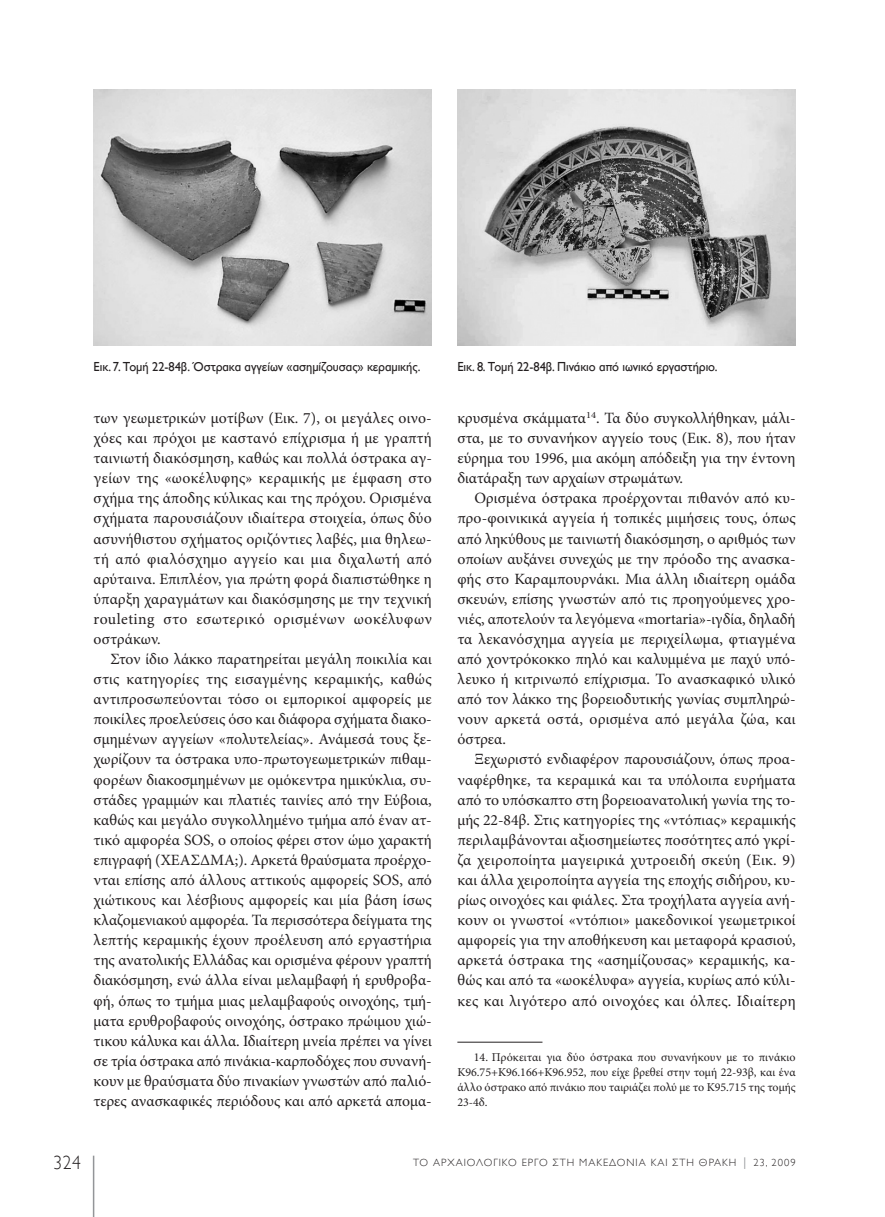
<style>
.page{position:relative;width:885px;height:1217px;background:#fff}
.page>*{position:absolute;margin:0;border:0;box-sizing:border-box;transform-origin:0 0}
.t1{font:300 19.5px "Gill Sans Hel";color:#231f20;scale:.9 1}
.t2{font:15.6px/20.1px "Minion Pro";letter-spacing:.005em;color:#231f20;text-align:justify}
.t3{font:13.2px "Gill Sans Hel";letter-spacing:-.005em;color:#231f20;scale:.95 1}
.t4{font:12px/15px "Minion Pro";color:#231f20;text-align:justify}
.t5{font:300 10.5px "Gill Sans Hel";letter-spacing:.095em;color:#231f20}
.s1{font-weight:400;font-size:12.6px;color:#939598}
</style>
<div class="page">
<hr style="left:93px;top:1155px;width:1px;height:61px;background:#939598">
<hr style="left:457px;top:1041px;width:85px;height:1px;background:#231f20">
<img style="left:94px;top:89px;width:338px;height:257px">
<img style="left:457px;top:89px;width:338px;height:257px">
<p class="t3" style="left:94px;top:359px;width:345px">Εικ. 7. Τομή 22-84β. Όστρακα αγγείων «ασημίζουσας» κεραμικής.</p>
<p class="t3" style="left:457px;top:359px;width:275px">Εικ. 8. Τομή 22-84β. Πινάκιο από ιωνικό εργαστήριο.</p>
<p class="t2" style="left:94px;top:409px;width:340px">των γεωμετρικών μοτίβων (Εικ. 7), οι μεγάλες οινο&shy;χόες και πρόχοι με καστανό επίχρισμα ή με γραπτή ταινιωτή διακόσμηση, καθώς και πολλά όστρακα αγ&shy;γείων της «ωοκέλυφης» κεραμικής με έμφαση στο σχήμα της άποδης κύλικας και της πρόχου. Ορισμένα σχήματα παρουσιάζουν ιδιαίτερα στοιχεία, όπως δύο ασυνήθιστου σχήματος οριζόντιες λαβές, μια θηλεω&shy;τή από φιαλόσχημο αγγείο και μια διχαλωτή από αρύταινα. Επιπλέον, για πρώτη φορά διαπιστώθηκε η ύπαρξη χαραγμάτων και διακόσμησης με την τεχνική rouleting στο εσωτερικό ορισμένων ωοκέλυφων οστράκων.</p>
<p class="t2" style="left:94px;top:650px;width:340px;text-indent:17px">Στον ίδιο λάκκο παρατηρείται μεγάλη ποικιλία και στις κατηγορίες της εισαγμένης κεραμικής, καθώς αντιπροσωπεύονται τόσο οι εμπορικοί αμφορείς με ποικίλες προελεύσεις όσο και διάφορα σχήματα διακο&shy;σμημένων αγγείων «πολυτελείας». Ανάμεσά τους ξε&shy;χωρίζουν τα όστρακα υπο-πρωτογεωμετρικών πιθαμ&shy;φορέων διακοσμημένων με ομόκεντρα ημικύκλια, συ&shy;στάδες γραμμών και πλατιές ταινίες από την Εύβοια, καθώς και μεγάλο συγκολλημένο τμήμα από έναν ατ&shy;τικό αμφορέα SOS, ο οποίος φέρει στον ώμο χαρακτή επιγραφή (ΧΕΑΣΔΜΑ;). Αρκετά θραύσματα προέρχο&shy;νται επίσης από άλλους αττικούς αμφορείς SOS, από χιώτικους και λέσβιους αμφορείς και μία βάση ίσως κλαζομενιακού αμφορέα. Τα περισσότερα δείγματα της λεπτής κεραμικής έχουν προέλευση από εργαστήρια της ανατολικής Ελλάδας και ορισμένα φέρουν γραπτή διακόσμηση, ενώ άλλα είναι μελαμβαφή ή ερυθροβα&shy;φή, όπως το τμήμα μιας μελαμβαφούς οινοχόης, τμή&shy;ματα ερυθροβαφούς οινοχόης, όστρακο πρώιμου χιώ&shy;τικου κάλυκα και άλλα. Ιδιαίτερη μνεία πρέπει να γίνει σε τρία όστρακα από πινάκια-καρποδόχες που συνανή&shy;κουν με θραύσματα δύο πινακίων γνωστών από παλιό&shy;τερες ανασκαφικές περιόδους και από αρκετά απομα-</p>
<p class="t2" style="left:457px;top:409px;width:340px">κρυσμένα σκάμματα<sup>14</sup>. Τα δύο συγκολλήθηκαν, μάλι&shy;στα, με το συνανήκον αγγείο τους (Εικ. 8), που ήταν εύρημα του 1996, μια ακόμη απόδειξη για την έντονη διατάραξη των αρχαίων στρωμάτων.</p>
<p class="t2" style="left:457px;top:489px;width:340px;text-indent:17px">Ορισμένα όστρακα προέρχονται πιθανόν από κυ&shy;προ-φοινικικά αγγεία ή τοπικές μιμήσεις τους, όπως από ληκύθους με ταινιωτή διακόσμηση, ο αριθμός των οποίων αυξάνει συνεχώς με την πρόοδο της ανασκα&shy;φής στο Καραμπουρνάκι. Μια άλλη ιδιαίτερη ομάδα σκευών, επίσης γνωστών από τις προηγούμενες χρο&shy;νιές, αποτελούν τα λεγόμενα «mortaria»-ιγδία, δηλαδή τα λεκανόσχημα αγγεία με περιχείλωμα, φτιαγμένα από χοντρόκοκκο πηλό και καλυμμένα με παχύ υπό&shy;λευκο ή κιτρινωπό επίχρισμα. Το ανασκαφικό υλικό από τον λάκκο της βορειοδυτικής γωνίας συμπληρώ&shy;νουν αρκετά οστά, ορισμένα από μεγάλα ζώα, και όστρεα.</p>
<p class="t2" style="left:457px;top:750px;width:340px;text-indent:17px">Ξεχωριστό ενδιαφέρον παρουσιάζουν, όπως προα&shy;ναφέρθηκε, τα κεραμικά και τα υπόλοιπα ευρήματα από το υπόσκαπτο στη βορειοανατολική γωνία της το&shy;μής 22-84β. Στις κατηγορίες της «ντόπιας» κεραμικής περιλαμβάνονται αξιοσημείωτες ποσότητες από γκρί&shy;ζα χειροποίητα μαγειρικά χυτροειδή σκεύη (Εικ. 9) και άλλα χειροποίητα αγγεία της εποχής σιδήρου, κυ&shy;ρίως οινοχόες και φιάλες. Στα τροχήλατα αγγεία ανή&shy;κουν οι γνωστοί «ντόπιοι» μακεδονικοί γεωμετρικοί αμφορείς για την αποθήκευση και μεταφορά κρασιού, αρκετά όστρακα της «ασημίζουσας» κεραμικής, κα&shy;θώς και από τα «ωοκέλυφα» αγγεία, κυρίως από κύλι&shy;κες και λιγότερο από οινοχόες και όλπες. Ιδιαίτερη</p>
<p class="t4" style="left:457px;top:1050px;width:340px;text-indent:16px">14. Πρόκειται για δύο όστρακα που συνανήκουν με το πινάκιο Κ96.75+Κ96.166+Κ96.952, που είχε βρεθεί στην τομή 22-93β, και ένα άλλο όστρακο από πινάκιο που ταιριάζει πολύ με το Κ95.715 της τομής 23-4δ.</p>
<p class="t1" style="left:54px;top:1151px;width:32px">324</p>
<p class="t5" style="left:413px;top:1156px;width:384px">ΤΟ ΑΡΧΑΙΟΛΟΓΙΚΟ ΕΡΓΟ ΣΤΗ ΜΑΚΕΔΟΝΙΑ ΚΑΙ ΣΤΗ ΘΡΑΚΗ <span class="s1">|</span> 23, 2009</p>
</div>
